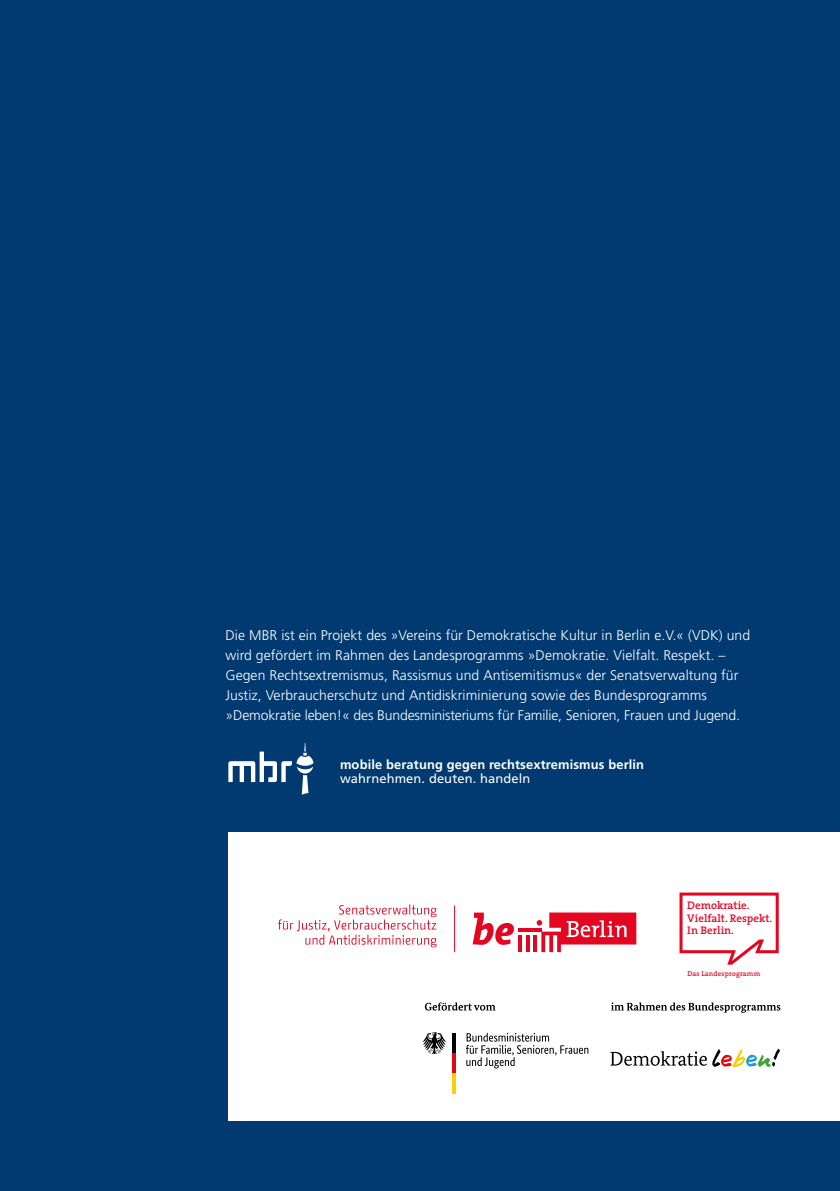
<style>
.page{position:relative;width:840px;height:1191px;background:#fff}
.page>*{position:absolute;margin:0;border:0;box-sizing:border-box;transform-origin:0 0}
.t1{font:300 14px/20px "Frutiger LT Std";letter-spacing:.005em;color:#fff}
.t2{font:700 12.8px "Frutiger LT Std";letter-spacing:.01em;color:#fff}
.t3{font:12.8px "Frutiger LT Std";letter-spacing:.01em;color:#fff}
.t4{font:600 11px/12.4px "The Serif";color:#e40521}
.t5{font:600 7px "The Serif";letter-spacing:.02em;color:#e40521}
</style>
<div class="page">
<div style="left:0;top:0;width:839px;height:1191px;background:#003a70"></div>
<div style="left:228px;top:832px;width:611px;height:288px;background:#fff"></div>
<svg style="left:228px;top:743px;width:85px;height:52px"></svg>
<svg style="left:472px;top:912px;width:41px;height:33px"></svg>
<svg style="left:518px;top:935px;width:3px;height:17px"></svg>
<svg style="left:526px;top:935px;width:3px;height:17px"></svg>
<hr style="left:533px;top:935px;width:4px;height:17px;background:#e40521">
<svg style="left:518px;top:928px;width:18px;height:3px"></svg>
<svg style="left:536px;top:912px;width:100px;height:40px"></svg>
<hr style="left:454px;top:905px;width:1px;height:47px;background:#e40521">
<svg style="left:278px;top:904px;width:158px;height:43px"></svg>
<svg style="left:679px;top:892px;width:99px;height:72px"></svg>
<hr style="left:452px;top:1033px;width:3px;height:20px;background:#000">
<hr style="left:452px;top:1053px;width:3px;height:20px;background:#e30613">
<hr style="left:452px;top:1073px;width:3px;height:21px;background:#f8d200">
<svg style="left:422px;top:1032px;width:24px;height:22px"></svg>
<svg style="left:424px;top:1002px;width:71px;height:8px"></svg>
<svg style="left:611px;top:1002px;width:169px;height:10px"></svg>
<svg style="left:466px;top:1032px;width:122px;height:36px"></svg>
<svg style="left:610px;top:1051px;width:96px;height:14px"></svg>
<svg style="left:712px;top:1048px;width:67px;height:19px"></svg>
<p class="t1" style="left:225px;top:625px;width:526px">Die MBR ist ein Projekt des »Vereins für Demokratische Kultur in Berlin e.V.« (VDK) und wird gefördert im Rahmen des Landesprogramms »Demokratie. Vielfalt. Respekt. – Gegen Rechtsextremismus, Rassismus und Antisemitismus« der Senatsverwaltung für Justiz, Verbraucherschutz und Antidiskriminierung sowie des Bundesprogramms »Demokratie leben!« des Bundesministeriums für Familie, Senioren, Frauen und Jugend.</p>
<p class="t2" style="left:340px;top:757px;width:305px">mobile beratung gegen rechtsextremismus berlin</p>
<p class="t3" style="left:340px;top:771px;width:192px">wahrnehmen. deuten. handeln</p>
<p class="t4" style="left:687px;top:899px;width:86px">Demokratie.<br>Vielfalt. Respekt.<br>In Berlin.</p>
<p class="t5" style="left:687px;top:967px;width:74px">Das Landesprogramm</p>
</div>
